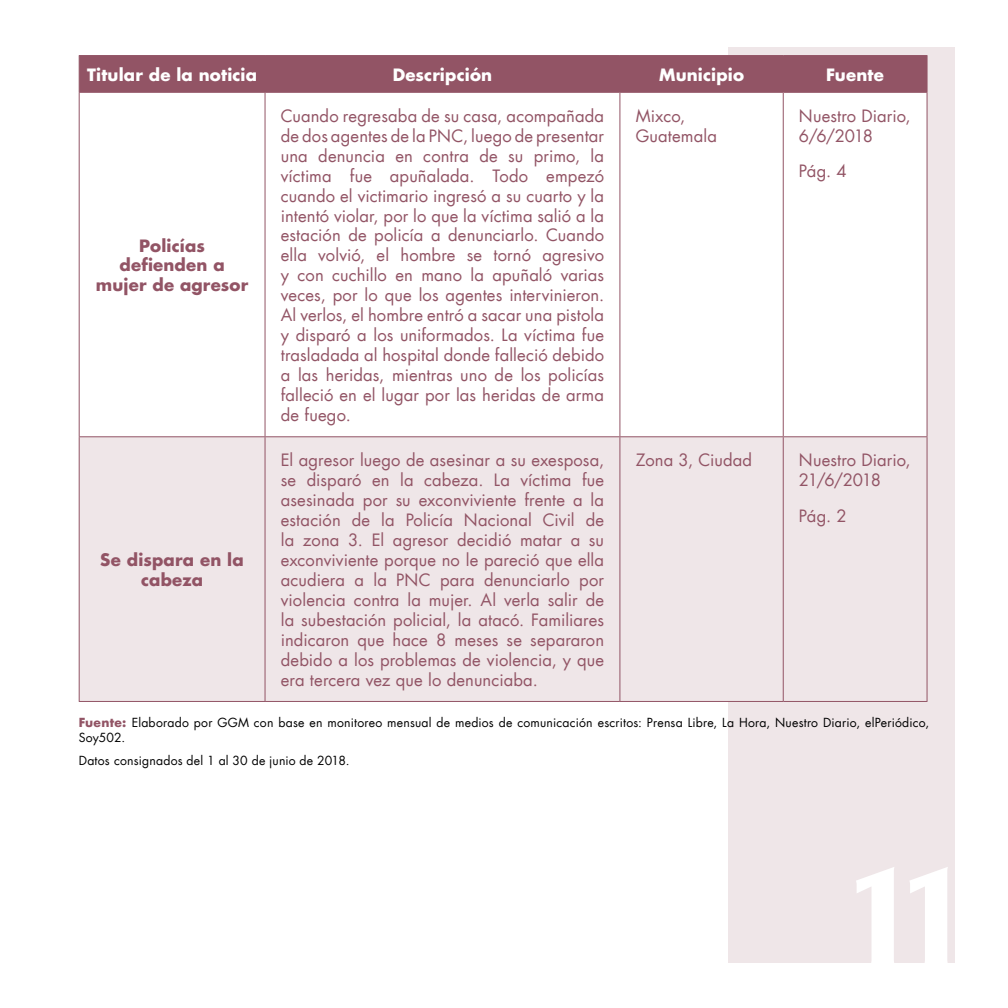
<style>
.page{position:relative;width:1008px;height:1008px;background:#fff}
.page>*{position:absolute;margin:0;border:0;box-sizing:border-box;transform-origin:0 0}
.t1{font:700 143.5px "Castle T";color:#fff;scale:.95 1}
.t2{font:16.62px/19.9px "Futura LT";letter-spacing:.01em;color:#925465}
.t3{font:700 16.62px/19.9px "Futura LT";letter-spacing:.01em;color:#925465;text-align:center}
.t4{font:700 16.62px "Futura LT";letter-spacing:.01em;color:#fff}
.t5{font:12.25px/14.7px "Futura LT";letter-spacing:.02em;color:#000}
.s1{font-weight:700;color:#925465}
</style>
<div class="page">
<div style="left:728px;top:47px;width:226px;height:915px;background:#efe6e8"></div>
<div style="left:80px;top:56px;width:847px;height:36px;background:#925465"></div>
<svg style="left:264px;top:93px;width:663px;height:343px"></svg>
<div style="left:80px;top:437px;width:847px;height:264px;background:#efe6e8"></div>
<hr style="left:79px;top:55px;width:186px;height:1px;background:#925465">
<hr style="left:79px;top:56px;width:1px;height:36px;background:#925465">
<hr style="left:265px;top:55px;width:355px;height:1px;background:#925465">
<hr style="left:265px;top:56px;width:1px;height:36px;background:#925465">
<hr style="left:620px;top:55px;width:163px;height:1px;background:#925465">
<hr style="left:619px;top:56px;width:1px;height:36px;background:#925465">
<hr style="left:783px;top:55px;width:144px;height:1px;background:#925465">
<hr style="left:783px;top:56px;width:1px;height:36px;background:#925465">
<hr style="left:927px;top:56px;width:1px;height:36px;background:#925465">
<hr style="left:79px;top:92px;width:186px;height:1px;background:#925465">
<hr style="left:265px;top:92px;width:355px;height:1px;background:#925465">
<hr style="left:620px;top:92px;width:163px;height:1px;background:#925465">
<hr style="left:783px;top:92px;width:144px;height:1px;background:#925465">
<hr style="left:79px;top:93px;width:1px;height:343px;background:#925465">
<hr style="left:265px;top:93px;width:1px;height:343px;background:#925465">
<hr style="left:619px;top:93px;width:1px;height:343px;background:#925465">
<hr style="left:783px;top:93px;width:1px;height:343px;background:#925465">
<hr style="left:927px;top:93px;width:1px;height:343px;background:#925465">
<hr style="left:79px;top:436px;width:186px;height:1px;background:#925465">
<hr style="left:79px;top:437px;width:1px;height:264px;background:#925465">
<hr style="left:265px;top:436px;width:355px;height:1px;background:#925465">
<hr style="left:265px;top:437px;width:1px;height:264px;background:#925465">
<hr style="left:620px;top:436px;width:163px;height:1px;background:#925465">
<hr style="left:619px;top:437px;width:1px;height:264px;background:#925465">
<hr style="left:783px;top:436px;width:144px;height:1px;background:#925465">
<hr style="left:783px;top:437px;width:1px;height:264px;background:#925465">
<hr style="left:927px;top:437px;width:1px;height:264px;background:#925465">
<hr style="left:79px;top:701px;width:186px;height:1px;background:#925465">
<hr style="left:265px;top:701px;width:355px;height:1px;background:#925465">
<hr style="left:620px;top:701px;width:163px;height:1px;background:#925465">
<hr style="left:783px;top:701px;width:144px;height:1px;background:#925465">
<p class="t4" style="left:87px;top:64px;width:172px">Titular de la noticia</p>
<p class="t4" style="left:393px;top:64px;width:101px">Descripción</p>
<p class="t4" style="left:659px;top:64px;width:86px">Municipio</p>
<p class="t4" style="left:826px;top:64px;width:59px">Fuente</p>
<p class="t3" style="left:96px;top:235px;width:154px">Policías defienden a mujer de agresor</p>
<p class="t3" style="left:100px;top:550px;width:145px">Se dispara en la cabeza</p>
<p class="t2" style="left:281px;top:106px;width:325px;text-align:justify">Cuando regresaba de su casa, acompañada de dos agentes de la PNC, luego de presentar una denuncia en contra de su primo, la víctima fue apuñalada. Todo empezó cuando el victimario ingresó a su cuarto y la intentó violar, por lo que la víctima salió a la estación de policía a denunciarlo. Cuando ella volvió, el hombre se tornó agresivo y con cuchillo en mano la apuñaló varias veces, por lo que los agentes intervinieron.<br>Al verlos, el hombre entró a sacar una pistola y disparó a los uniformados. La víctima fue trasladada al hospital donde falleció debido a las heridas, mientras uno de los policías falleció en el lugar por las heridas de arma de fuego.</p>
<p class="t2" style="left:636px;top:106px;width:83px">Mixco,<br>Guatemala</p>
<p class="t2" style="left:799px;top:106px;width:113px">Nuestro Diario,<br>6/6/2018</p>
<p class="t2" style="left:799px;top:162px;width:49px">Pág. 4</p>
<p class="t2" style="left:281px;top:450px;width:325px;text-align:justify">El agresor luego de asesinar a su exesposa, se disparó en la cabeza. La víctima fue asesinada por su exconviviente frente a la estación de la Policía Nacional Civil de la zona 3. El agresor decidió matar a su exconviviente porque no le pareció que ella acudiera a la PNC para denunciarlo por violencia contra la mujer. Al verla salir de la subestación policial, la atacó. Familiares indicaron que hace 8 meses se separaron debido a los problemas de violencia, y que era tercera vez que lo denunciaba.</p>
<p class="t2" style="left:636px;top:450px;width:118px">Zona 3, Ciudad</p>
<p class="t2" style="left:799px;top:450px;width:113px">Nuestro Diario,<br>21/6/2018</p>
<p class="t2" style="left:799px;top:506px;width:49px">Pág. 2</p>
<p class="t5" style="left:79px;top:715px;width:852px"><span class="s1">Fuente:</span> Elaborado por GGM con base en monitoreo mensual de medios de comunicación escritos: Prensa Libre, La Hora, Nuestro Diario, elPeriódico,<br>Soy502.</p>
<p class="t5" style="left:79px;top:753px;width:272px">Datos consignados del 1 al 30 de junio de 2018.</p>
<h1 class="t1" style="left:843px;top:834px;width:136px">11</h1>
</div>
